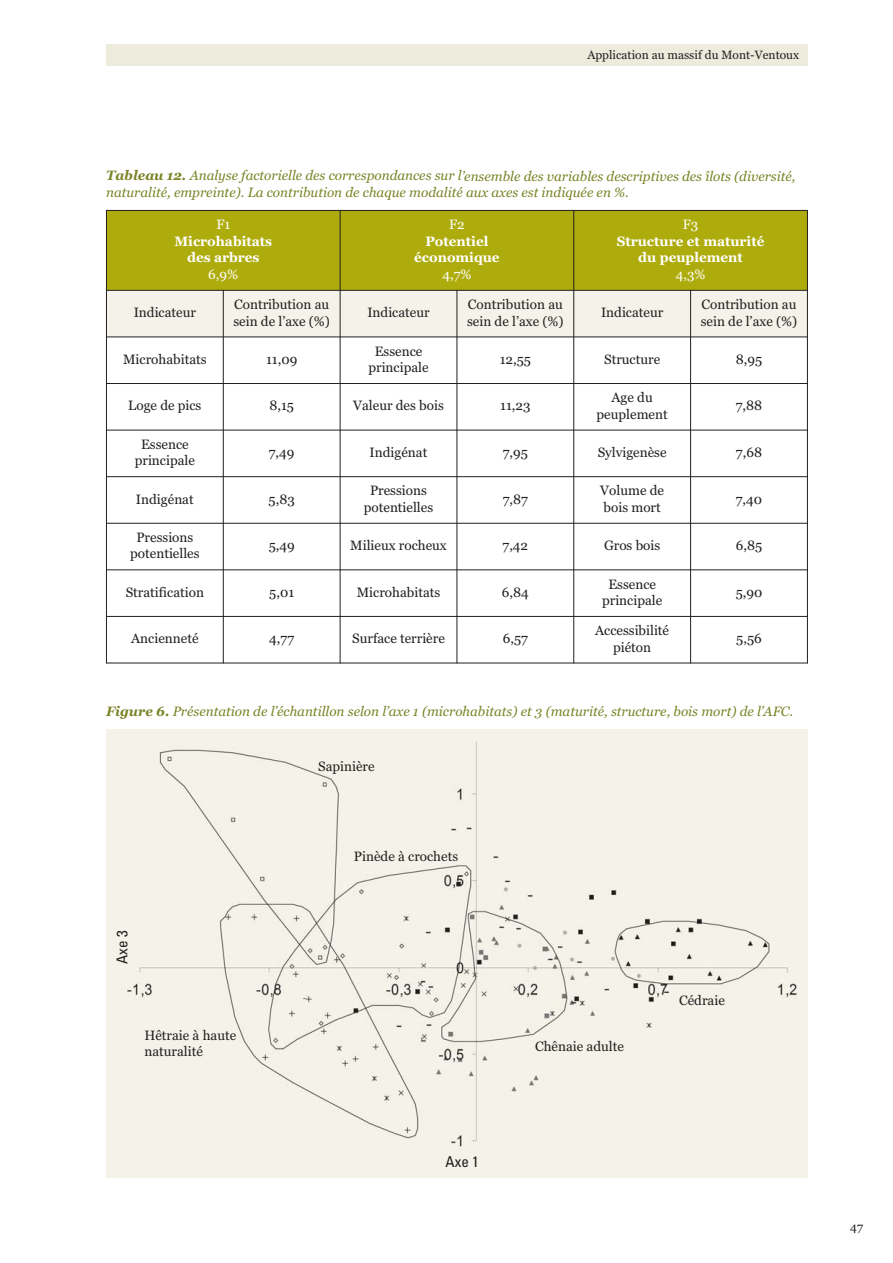
<style>
.page{position:relative;width:893px;height:1263px;background:#fff}
.page>*{position:absolute;margin:0;border:0;box-sizing:border-box;transform-origin:0 0}
.t1{font:condensed 15px "Univers";color:#231f20}
.t2{font:13.5px/16.5px "Georgia";color:#231f20;text-align:center}
.t3{font:italic 13.5px/16.5px "Georgia";color:#7b8327}
.t4{font:700 13.5px/16.5px "Georgia";color:#fff;text-align:center}
.t5{font:13.5px "Georgia";color:#fff}
.t6{font:12px "Georgia";color:#231f20}
.s1{font-weight:700}
</style>
<div class="page">
<div style="left:106px;top:45px;width:702px;height:21px;background:#ecebdc"></div>
<div style="left:106px;top:210px;width:234px;height:80px;background:#aeac0c"></div>
<div style="left:340px;top:210px;width:234px;height:80px;background:#aeac0c"></div>
<div style="left:574px;top:210px;width:233px;height:80px;background:#aeac0c"></div>
<div style="left:106px;top:290px;width:117px;height:47px;background:#f4f3ea"></div>
<div style="left:223px;top:290px;width:117px;height:47px;background:#f4f3ea"></div>
<div style="left:340px;top:290px;width:117px;height:47px;background:#f4f3ea"></div>
<div style="left:457px;top:290px;width:117px;height:47px;background:#f4f3ea"></div>
<div style="left:574px;top:290px;width:116px;height:47px;background:#f4f3ea"></div>
<div style="left:690px;top:290px;width:118px;height:47px;background:#f4f3ea"></div>
<hr style="left:106px;top:210px;width:1px;height:453px;background:#231f20">
<hr style="left:223px;top:290px;width:1px;height:373px;background:#231f20">
<hr style="left:340px;top:210px;width:1px;height:453px;background:#231f20">
<hr style="left:456px;top:290px;width:1px;height:373px;background:#231f20">
<hr style="left:573px;top:210px;width:1px;height:453px;background:#231f20">
<hr style="left:690px;top:290px;width:1px;height:373px;background:#231f20">
<hr style="left:807px;top:210px;width:1px;height:453px;background:#231f20">
<hr style="left:106px;top:210px;width:702px;height:1px;background:#231f20">
<hr style="left:106px;top:290px;width:702px;height:1px;background:#231f20">
<hr style="left:106px;top:337px;width:702px;height:1px;background:#231f20">
<hr style="left:106px;top:383px;width:702px;height:1px;background:#231f20">
<hr style="left:106px;top:430px;width:702px;height:1px;background:#231f20">
<hr style="left:106px;top:476px;width:702px;height:1px;background:#231f20">
<hr style="left:106px;top:523px;width:702px;height:1px;background:#231f20">
<hr style="left:106px;top:569px;width:702px;height:1px;background:#231f20">
<hr style="left:106px;top:616px;width:702px;height:1px;background:#231f20">
<hr style="left:106px;top:663px;width:702px;height:1px;background:#231f20">
<div style="left:106px;top:730px;width:702px;height:442px;background:#f5f2e9"></div>
<p class="t6" style="left:587px;top:50px;width:213px">Application au massif du Mont-Ventoux</p>
<p class="t3" style="left:106px;top:169px;width:691px"><span class="s1">Tableau 12.</span> Analyse factorielle des correspondances sur l’ensemble des variables descriptives des îlots (diversité, naturalité, empreinte). La contribution de chaque modalité aux axes est indiquée en %.</p>
<p class="t5" style="left:216px;top:219px;width:15px">F1</p>
<p class="t4" style="left:174px;top:234px;width:99px">Microhabitats des arbres</p>
<p class="t5" style="left:208px;top:269px;width:31px">6,9%</p>
<p class="t5" style="left:449px;top:219px;width:17px">F2</p>
<p class="t4" style="left:414px;top:234px;width:87px">Potentiel économique</p>
<p class="t5" style="left:442px;top:269px;width:31px">4,7%</p>
<p class="t5" style="left:683px;top:219px;width:17px">F3</p>
<p class="t4" style="left:617px;top:234px;width:149px">Structure et maturité du peuplement</p>
<p class="t5" style="left:676px;top:269px;width:31px">4,3%</p>
<p class="t2" style="left:134px;top:305px;width:64px">Indicateur</p>
<p class="t2" style="left:233px;top:297px;width:98px;text-align:left">Contribution au sein de l’axe (%)</p>
<p class="t2" style="left:367px;top:305px;width:64px">Indicateur</p>
<p class="t2" style="left:467px;top:297px;width:98px;text-align:left">Contribution au sein de l’axe (%)</p>
<p class="t2" style="left:601px;top:305px;width:64px">Indicateur</p>
<p class="t2" style="left:701px;top:297px;width:98px;text-align:left">Contribution au sein de l’axe (%)</p>
<p class="t2" style="left:123px;top:352px;width:85px">Microhabitats</p>
<p class="t2" style="left:266px;top:352px;width:33px">11,09</p>
<p class="t2" style="left:368px;top:344px;width:62px">Essence principale</p>
<p class="t2" style="left:500px;top:352px;width:33px">12,55</p>
<p class="t2" style="left:604px;top:352px;width:58px">Structure</p>
<p class="t2" style="left:736px;top:352px;width:28px">8,95</p>
<p class="t2" style="left:128px;top:399px;width:75px">Loge de pics</p>
<p class="t2" style="left:269px;top:399px;width:26px">8,15</p>
<p class="t2" style="left:353px;top:399px;width:92px">Valeur des bois</p>
<p class="t2" style="left:500px;top:399px;width:32px">11,23</p>
<p class="t2" style="left:596px;top:390px;width:73px">Age du peuplement</p>
<p class="t2" style="left:736px;top:399px;width:28px">7,88</p>
<p class="t2" style="left:135px;top:437px;width:62px">Essence principale</p>
<p class="t2" style="left:269px;top:445px;width:27px">7,49</p>
<p class="t2" style="left:370px;top:445px;width:59px">Indigénat</p>
<p class="t2" style="left:503px;top:445px;width:27px">7,95</p>
<p class="t2" style="left:598px;top:445px;width:70px">Sylvigenèse</p>
<p class="t2" style="left:736px;top:445px;width:28px">7,68</p>
<p class="t2" style="left:136px;top:492px;width:59px">Indigénat</p>
<p class="t2" style="left:269px;top:492px;width:28px">5,83</p>
<p class="t2" style="left:364px;top:483px;width:71px">Pressions potentielles</p>
<p class="t2" style="left:503px;top:492px;width:27px">7,87</p>
<p class="t2" style="left:600px;top:483px;width:65px;text-align:left">Volume de bois mort</p>
<p class="t2" style="left:736px;top:492px;width:28px">7,40</p>
<p class="t2" style="left:130px;top:530px;width:71px">Pressions potentielles</p>
<p class="t2" style="left:269px;top:538px;width:28px">5,49</p>
<p class="t2" style="left:350px;top:538px;width:98px">Milieux rocheux</p>
<p class="t2" style="left:502px;top:538px;width:27px">7,42</p>
<p class="t2" style="left:604px;top:538px;width:58px">Gros bois</p>
<p class="t2" style="left:736px;top:538px;width:28px">6,85</p>
<p class="t2" style="left:126px;top:585px;width:80px">Stratification</p>
<p class="t2" style="left:269px;top:585px;width:26px">5,01</p>
<p class="t2" style="left:357px;top:585px;width:85px">Microhabitats</p>
<p class="t2" style="left:502px;top:585px;width:28px">6,84</p>
<p class="t2" style="left:602px;top:577px;width:62px">Essence principale</p>
<p class="t2" style="left:736px;top:585px;width:28px">5,90</p>
<p class="t2" style="left:131px;top:631px;width:69px">Ancienneté</p>
<p class="t2" style="left:269px;top:631px;width:26px">4,77</p>
<p class="t2" style="left:352px;top:631px;width:94px">Surface terrière</p>
<p class="t2" style="left:503px;top:631px;width:27px">6,57</p>
<p class="t2" style="left:595px;top:623px;width:75px">Accessibilité piéton</p>
<p class="t2" style="left:736px;top:631px;width:27px">5,56</p>
<p class="t3" style="left:106px;top:704px;width:688px"><span class="s1">Figure 6.</span> Présentation de l’échantillon selon l’axe 1 (microhabitats) et 3 (maturité, structure, bois mort) de l’AFC.</p>
<p class="t2" style="left:318px;top:760px;width:58px">Sapinière</p>
<p class="t2" style="left:354px;top:849px;width:106px">Pinède à crochets</p>
<p class="t1" style="left:117px;top:964px;width:35px;rotate:-90deg">Axe 3</p>
<p class="t2" style="left:144px;top:1028px;width:93px;text-align:left">Hêtraie à haute naturalité</p>
<p class="t2" style="left:535px;top:1039px;width:90px">Chênaie adulte</p>
<p class="t1" style="left:446px;top:1156px;width:35px">Axe 1</p>
<p class="t2" style="left:679px;top:993px;width:47px">Cédraie</p>
<p class="t6" style="left:850px;top:1222px;width:14px">47</p>
</div>
